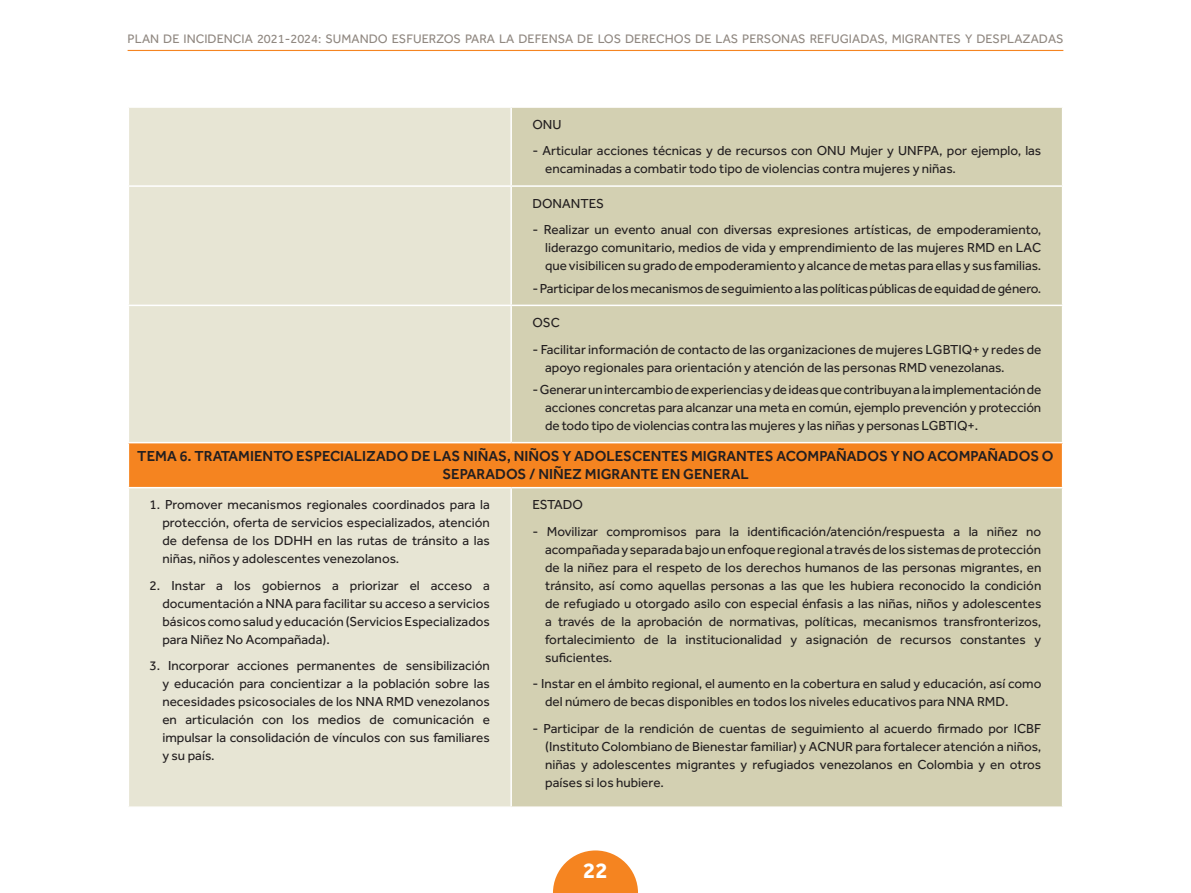
<style>
.page{position:relative;width:1191px;height:893px;background:#fff}
.page>*{position:absolute;margin:0;border:0;box-sizing:border-box;transform-origin:0 0}
.t1{font:700 22.5px "Effra";color:#fff}
.tabla01{font:500 15px/18px "Effra";color:#231f20;text-align:center}
.tabla02{font:13.5px/18px "Effra";color:#231f20;text-align:justify}
.t2{font:12.75px "Effra";color:#908881}
</style>
<div class="page">
<svg style="left:553px;top:850px;width:85px;height:43px"></svg>
<hr style="left:128px;top:50px;width:935px;height:1px;background:#f58420">
<div style="left:129px;top:108px;width:381px;height:698px;background:#e7e5d4"></div>
<div style="left:512px;top:108px;width:549px;height:698px;background:#d3d0b2"></div>
<div style="left:128px;top:443px;width:934px;height:45px;background:#f58420"></div>
<hr style="left:128px;top:185px;width:383px;height:2px;background:#fff">
<hr style="left:511px;top:185px;width:552px;height:2px;background:#fff">
<hr style="left:128px;top:305px;width:383px;height:1px;background:#fff">
<hr style="left:511px;top:305px;width:552px;height:1px;background:#fff">
<hr style="left:128px;top:442px;width:383px;height:1px;background:#fff">
<hr style="left:128px;top:443px;width:1px;height:44px;background:#fff">
<hr style="left:511px;top:442px;width:552px;height:1px;background:#fff">
<hr style="left:1061px;top:443px;width:2px;height:44px;background:#fff">
<hr style="left:128px;top:487px;width:383px;height:1px;background:#fff">
<hr style="left:511px;top:487px;width:552px;height:1px;background:#fff">
<p class="t2" style="left:128px;top:31px;width:937px">PLAN DE INCIDENCIA 2021-2024: SUMANDO ESFUERZOS PARA LA DEFENSA DE LOS DERECHOS DE LAS PERSONAS REFUGIADAS, MIGRANTES Y DESPLAZADAS</p>
<p class="tabla02" style="left:532px;top:115px;width:31px">ONU</p>
<p class="tabla02" style="left:545px;top:142px;width:497px;text-indent:-13px">- Articular acciones técnicas y de recursos con ONU Mujer y UNFPA, por ejemplo, las encaminadas a combatir todo tipo de violencias contra mujeres y niñas.</p>
<p class="tabla02" style="left:532px;top:194px;width:73px">DONANTES</p>
<p class="tabla02" style="left:545px;top:221px;width:497px;text-indent:-13px">- Realizar un evento anual con diversas expresiones artísticas, de empoderamiento, liderazgo comunitario, medios de vida y emprendimiento de las mujeres RMD en LAC que visibilicen su grado de empoderamiento y alcance de metas para ellas y sus familias.</p>
<p class="tabla02" style="left:532px;top:279px;width:510px">- Participar de los mecanismos de seguimiento a las políticas públicas de equidad de género.</p>
<p class="tabla02" style="left:532px;top:313px;width:29px">OSC</p>
<p class="tabla02" style="left:545px;top:340px;width:498px;text-indent:-13px">- Facilitar información de contacto de las organizaciones de mujeres LGBTIQ+ y redes de apoyo regionales para orientación y atención de las personas RMD venezolanas.</p>
<p class="tabla02" style="left:545px;top:380px;width:498px;text-indent:-13px">- Generar un intercambio de experiencias y de ideas que contribuyan a la implementación de acciones concretas para alcanzar una meta en común, ejemplo prevención y protección de todo tipo de violencias contra las mujeres y las niñas y personas LGBTIQ+.</p>
<p class="tabla01" style="left:137px;top:447px;width:918px">TEMA 6. TRATAMIENTO ESPECIALIZADO DE LAS NIÑAS, NIÑOS Y ADOLESCENTES MIGRANTES ACOMPAÑADOS Y NO ACOMPAÑADOS O<br>SEPARADOS / NIÑEZ MIGRANTE EN GENERAL</p>
<p class="tabla02" style="left:162px;top:496px;width:329px;text-indent:-13px">1. Promover mecanismos regionales coordinados para la protección, oferta de servicios especializados, atención de defensa de los DDHH en las rutas de tránsito a las niñas, niños y adolescentes venezolanos.</p>
<p class="tabla02" style="left:162px;top:576px;width:329px;text-indent:-13px">2. Instar a los gobiernos a priorizar el acceso a documentación a NNA para facilitar su acceso a servicios básicos como salud y educación (Servicios Especializados para Niñez No Acompañada).</p>
<p class="tabla02" style="left:162px;top:657px;width:329px;text-indent:-13px">3. Incorporar acciones permanentes de sensibilización y educación para concientizar a la población sobre las necesidades psicosociales de los NNA RMD venezolanos en articulación con los medios de comunicación e impulsar la consolidación de vínculos con sus familiares y su país.</p>
<p class="tabla02" style="left:532px;top:496px;width:52px">ESTADO</p>
<p class="tabla02" style="left:545px;top:522px;width:498px;text-indent:-13px">- Movilizar compromisos para la identificación/atención/respuesta a la niñez no acompañada y separada bajo un enfoque regional a través de los sistemas de protección de la niñez para el respeto de los derechos humanos de las personas migrantes, en tránsito, así como aquellas personas a las que les hubiera reconocido la condición de refugiado u otorgado asilo con especial énfasis a las niñas, niños y adolescentes a través de la aprobación de normativas, políticas, mecanismos transfronterizos, fortalecimiento de la institucionalidad y asignación de recursos constantes y suficientes.</p>
<p class="tabla02" style="left:545px;top:675px;width:498px;text-indent:-13px">- Instar en el ámbito regional, el aumento en la cobertura en salud y educación, así como del número de becas disponibles en todos los niveles educativos para NNA RMD.</p>
<p class="tabla02" style="left:545px;top:719px;width:497px;text-indent:-13px">- Participar de la rendición de cuentas de seguimiento al acuerdo firmado por ICBF (Instituto Colombiano de Bienestar familiar) y ACNUR para fortalecer atención a niños, niñas y adolescentes migrantes y refugiados venezolanos en Colombia y en otros países si los hubiere.</p>
<h1 class="t1" style="left:583px;top:857px;width:26px">22</h1>
</div>
